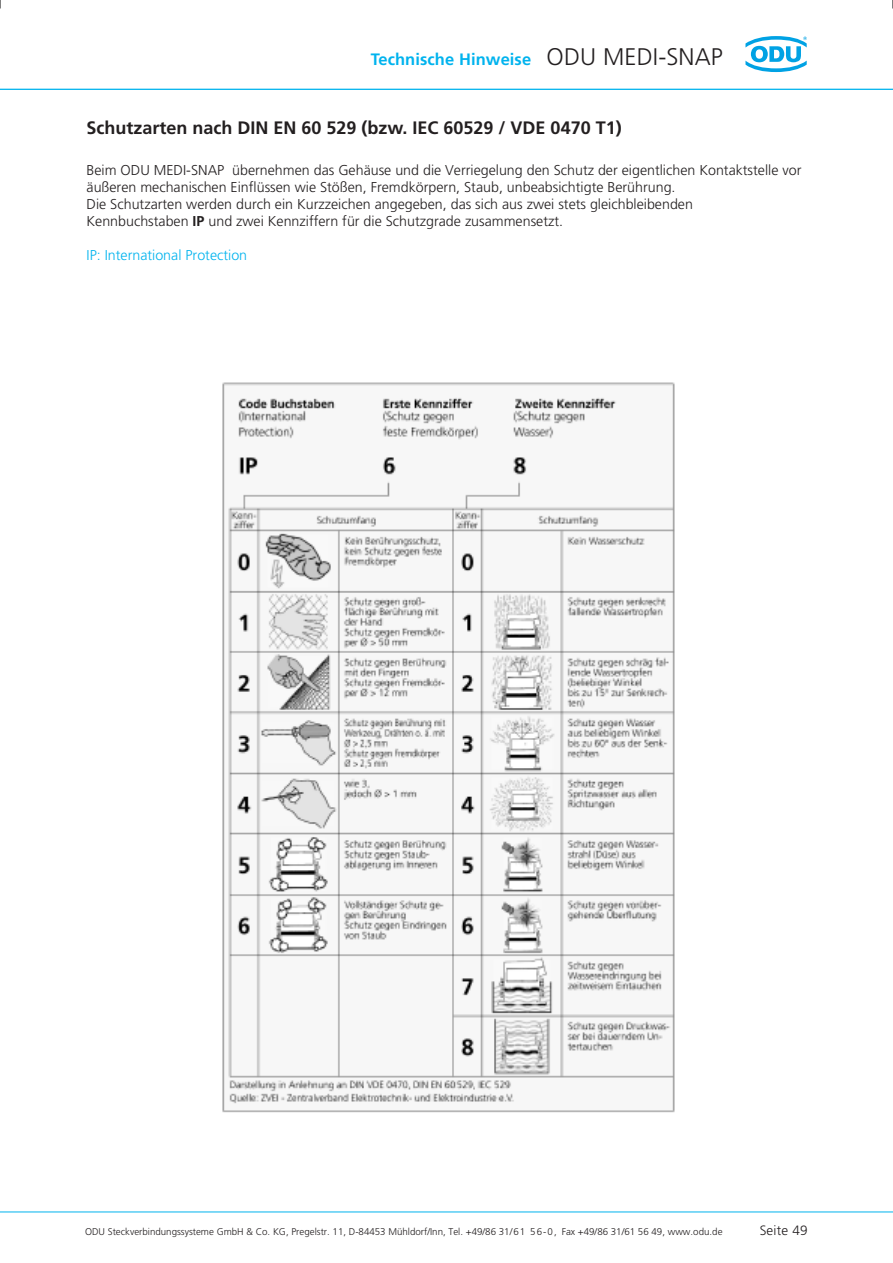
<style>
.page{position:relative;width:893px;height:1263px;background:#fff}
.page>*{position:absolute;margin:0;border:0;box-sizing:border-box;transform-origin:0 0}
.t1{font:700 18px "Frutiger";color:#231f20}
.t2{font:700 16.5px "Frutiger";letter-spacing:.005em;color:#00b3ee}
.t3{font:300 14.25px/17.1px "Frutiger";color:#231f20}
.t4{font:300 14.25px "Frutiger";color:#00b3ee}
.t5{font:300 13.5px "Frutiger";letter-spacing:.015em;color:#231f20}
.t6{font:300 9.75px "Frutiger";color:#231f20}
.s1{font-weight:300;font-size:24px;color:#231f20}
.s2{font-weight:700}
</style>
<div class="page">
<hr style="left:0;top:89px;width:893px;height:1px;background:#00b3ee">
<hr style="left:0;top:1211px;width:893px;height:1px;background:#00b3ee">
<svg style="left:745px;top:36px;width:62px;height:36px"></svg>
<img style="left:222px;top:382px;width:453px;height:731px">
<p class="t2" style="left:371px;top:52px;width:353px">Technische Hinweise <span class="s1">ODU MEDI-SNAP</span></p>
<p class="t1" style="left:87px;top:121px;width:537px">Schutzarten nach DIN EN 60 529 (bzw. IEC 60529 / VDE 0470 T1)</p>
<p class="t3" style="left:87px;top:162px;width:716px">Beim ODU MEDI-SNAP übernehmen das Gehäuse und die Verriegelung den Schutz der eigentlichen Kontaktstelle vor äußeren mechanischen Einflüssen wie Stößen, Fremdkörpern, Staub, unbeabsichtigte Berührung.<br>Die Schutzarten werden durch ein Kurzzeichen angegeben, das sich aus zwei stets gleichbleibenden<br>Kennbuchstaben <span class="s2">IP</span> und zwei Kennziffern für die Schutzgrade zusammensetzt.</p>
<p class="t4" style="left:87px;top:249px;width:162px">IP: International Protection</p>
<p class="t6" style="left:85px;top:1227px;width:639px">ODU Steckverbindungssysteme GmbH &amp; Co. KG, Pregelstr. 11, D-84453 Mühldorf/Inn, Tel. +49/86 31/61 56-0, Fax +49/86 31/61 56 49, www.odu.de</p>
<p class="t5" style="left:760px;top:1225px;width:49px">Seite 49</p>
</div>
